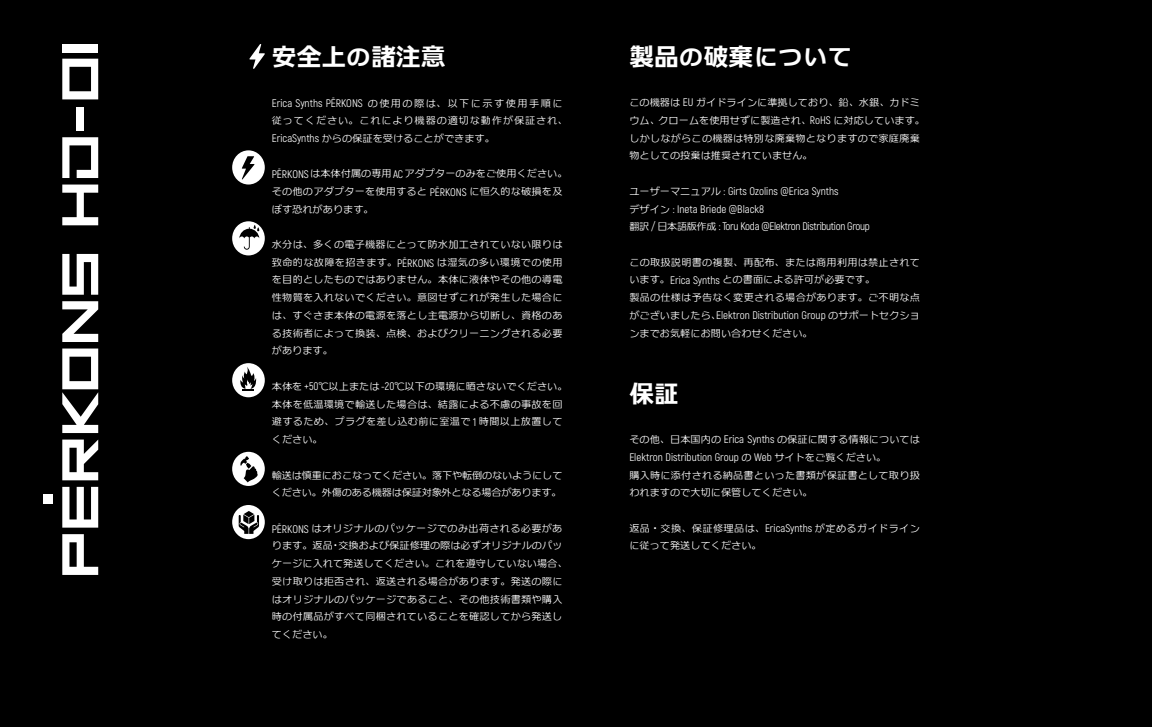
<style>
.page{position:relative;width:1152px;height:727px;background:#fff}
.page>*{position:absolute;margin:0;border:0;box-sizing:border-box;transform-origin:0 0}
.t1{font:24.75px "TA Universal Line DSP E";color:#fff}
.t2{font:11px/17.8px "Akrobat";color:#fff}
.t3{font:10.12px/17.8px "TA Universal Line DSP L";letter-spacing:.015em;color:#fff}
.t4{font:10.12px/17.8px "TA Universal Line DSP L";letter-spacing:-.015em;color:#fff}
.t5{font:10.12px/17.8px "TA Universal Line DSP L";letter-spacing:.085em;color:#fff}
.t6{font:10.12px/17.8px "TA Universal Line DSP L";letter-spacing:.035em;color:#fff}
.s1{font-family:"TA Universal Line DSP L";font-size:10.12px}
.s2{font-family:"Akrobat";font-size:11px}
</style>
<div class="page">
<div style="left:0;top:0;width:1152px;height:726px;background:#000"></div>
<div style="left:232px;top:451px;width:33px;height:35px;background:#fff;border-radius:50%"></div>
<svg style="left:240px;top:456px;width:18px;height:26px"></svg>
<div style="left:232px;top:221px;width:33px;height:34px;background:#fff;border-radius:50%"></div>
<svg style="left:239px;top:225px;width:20px;height:25px"></svg>
<div style="left:232px;top:150px;width:33px;height:34px;background:#fff;border-radius:50%"></div>
<svg style="left:242px;top:156px;width:12px;height:23px"></svg>
<div style="left:232px;top:363px;width:33px;height:34px;background:#fff;border-radius:50%"></div>
<svg style="left:240px;top:367px;width:16px;height:23px"></svg>
<div style="left:232px;top:505px;width:33px;height:34px;background:#fff;border-radius:50%"></div>
<svg style="left:239px;top:511px;width:20px;height:22px"></svg>
<svg style="left:249px;top:44px;width:16px;height:25px"></svg>
<svg style="left:62px;top:534px;width:36px;height:40px"></svg>
<svg style="left:62px;top:486px;width:36px;height:41px"></svg>
<svg style="left:62px;top:439px;width:36px;height:41px"></svg>
<svg style="left:62px;top:348px;width:36px;height:85px"></svg>
<svg style="left:62px;top:301px;width:36px;height:41px"></svg>
<svg style="left:62px;top:254px;width:36px;height:40px"></svg>
<svg style="left:62px;top:184px;width:36px;height:41px"></svg>
<svg style="left:62px;top:137px;width:36px;height:41px"></svg>
<div style="left:77px;top:107px;width:7px;height:24px;background:#fff"></div>
<svg style="left:62px;top:59px;width:36px;height:40px"></svg>
<div style="left:62px;top:44px;width:36px;height:8px;background:#fff"></div>
<div style="left:44px;top:494px;width:9px;height:10px;background:#fff"></div>
<h1 class="t1" style="left:272px;top:44px;width:175px">安全上の諸注意</h1>
<p class="t2" style="left:272px;top:94px;width:292px">Erica Synths PĒRKONS <span class="s1">の使用の際は、以下に示す使用手順に</span></p>
<p class="t5" style="left:272px;top:111px;width:297px">従ってください。これにより機器の適切な動作が保証され、<br><span class="s2">EricaSynths</span> からの保証を受けることができます。</p>
<p class="t3" style="left:272px;top:165px;width:297px"><span class="s2">PĒRKONS</span>は本体付属の専用<span class="s2">AC</span>アダプターのみをご使用ください。その他のアダプターを使用すると <span class="s2">PĒRKONS</span> に恒久的な破損を及ぼす恐れがあります。</p>
<p class="t3" style="left:272px;top:235px;width:292px;text-align:justify">水分は、多くの電子機器にとって防水加工されていない限りは致命的な故障を招きます。<span class="s2">PĒRKONS</span> は湿気の多い環境での使用を目的としたものではありません。本体に液体やその他の導電性物質を入れないでください。意図せずこれが発生した場合には、すぐさま本体の電源を落とし主電源から切断し、資格のある技術者によって換装、点検、およびクリーニングされる必要があります。</p>
<p class="t3" style="left:272px;top:377px;width:297px">本体を <span class="s2">+50</span>℃以上または <span class="s2">-20</span>℃以下の環境に晒さないでください。本体を低温環境で輸送した場合は、結露による不慮の事故を回避するため、プラグを差し込む前に室温で <span class="s2">1</span> 時間以上放置してください。</p>
<p class="t4" style="left:272px;top:465px;width:292px">輸送は慎重におこなってください。落下や転倒のないようにしてください。外傷のある機器は保証対象外となる場合があります。</p>
<p class="t3" style="left:272px;top:519px;width:297px"><span class="s2">PĒRKONS</span> はオリジナルのパッケージでのみ出荷される必要があります。返品・交換および保証修理の際は必ずオリジナルのパッケージに入れて発送してください。これを遵守していない場合、受け取りは拒否され、返送される場合があります。発送の際にはオリジナルのパッケージであること、その他技術書類や購入時の付属品がすべて同梱されていることを確認してから発送してください。</p>
<h1 class="t1" style="left:629px;top:44px;width:225px">製品の破棄について</h1>
<p class="t3" style="left:629px;top:93px;width:297px">この機器は <span class="s2">EU</span> ガイドラインに準拠しており、鉛、水銀、カドミウム、クロームを使用せずに製造され、<span class="s2">RoHS</span> に対応しています。しかしながらこの機器は特別な廃棄物となりますので家庭廃棄物としての投棄は推奨されていません。</p>
<p class="t2" style="left:629px;top:182px;width:242px"><span class="s1">ユーザーマニュアル</span> : Girts Ozolins @Erica Synths<br><span class="s1">デザイン</span> : Ineta Briede @Black8<br><span class="s1">翻訳</span> / <span class="s1">日本語版作成</span> : Toru Koda @Elektron Distribution Group</p>
<p class="t3" style="left:629px;top:253px;width:292px">この取扱説明書の複製、再配布、または商用利用は禁止されています。<span class="s2">Erica Synths</span> との書面による許可が必要です。<br>製品の仕様は予告なく変更される場合があります。ご不明な点</p>
<p class="t2" style="left:629px;top:306px;width:292px"><span class="s1">がございましたら、</span>Elektron Distribution Group <span class="s1">のサポートセクショ</span></p>
<p class="t3" style="left:629px;top:324px;width:185px">ンまでお気軽にお問い合わせください。</p>
<h1 class="t1" style="left:629px;top:381px;width:51px">保証</h1>
<p class="t3" style="left:629px;top:430px;width:292px">その他、日本国内の <span class="s2">Erica Synths</span> の保証に関する情報については</p>
<p class="t2" style="left:629px;top:448px;width:259px">Elektron Distribution Group <span class="s1">の</span> Web <span class="s1">サイトをご覧ください。</span></p>
<p class="t3" style="left:629px;top:465px;width:292px">購入時に添付される納品書といった書類が保証書として取り扱われますので大切に保管してください。</p>
<p class="t6" style="left:629px;top:519px;width:292px">返品・交換、保証修理品は、<span class="s2">EricaSynths</span> が定めるガイドラインに従って発送してください。</p>
</div>
